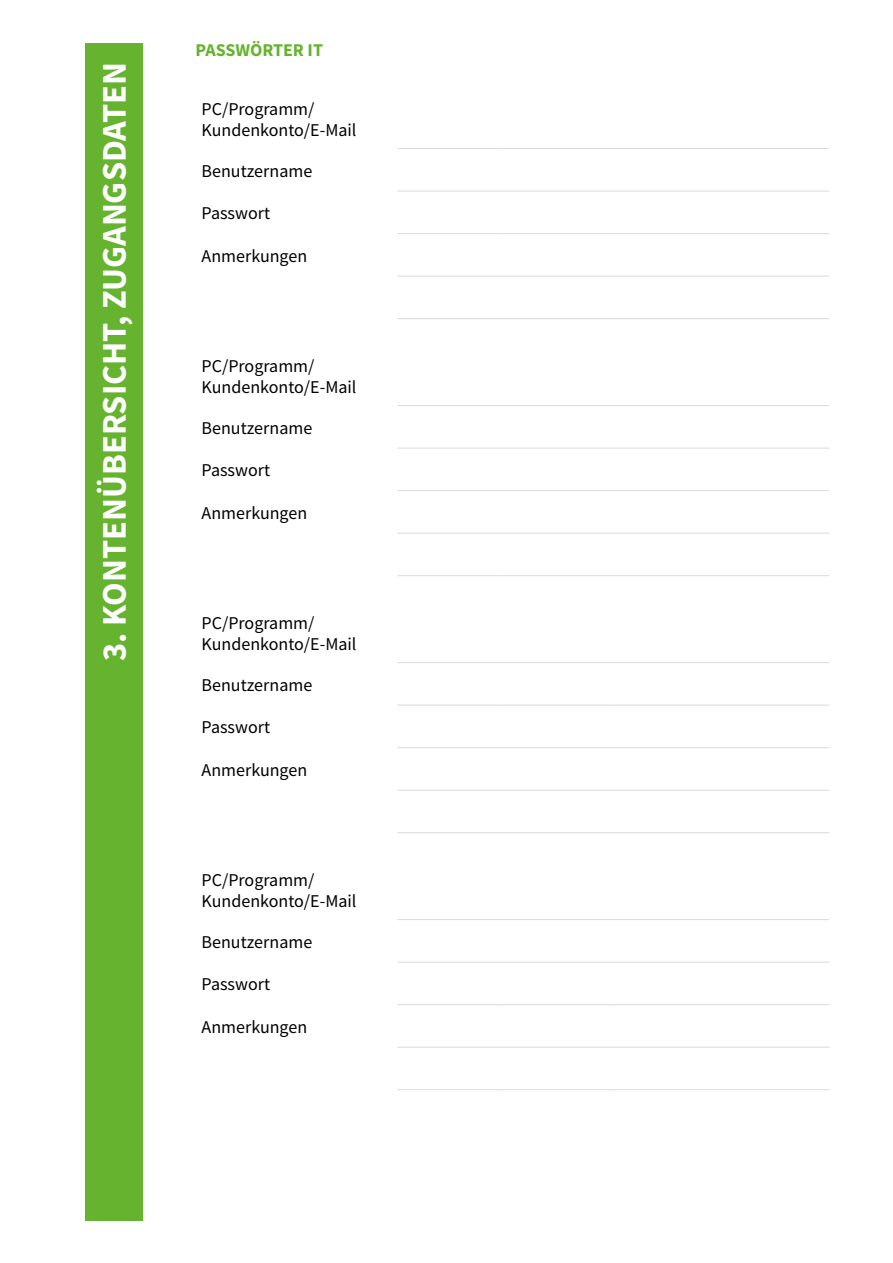
<style>
.page{position:relative;width:893px;height:1263px;background:#fff}
.page>*{position:absolute;margin:0;border:0;box-sizing:border-box;transform-origin:0 0}
.t1{font:700 34.5px "Source Sans Pro";color:#fff}
.t2{font:18px/21.6px "Source Sans Pro";color:#000}
.t3{font:700 18px "Source Sans Pro";color:#65b32e}
</style>
<div class="page">
<div style="left:85px;top:43px;width:57px;height:1177px;background:#65b32e"></div>
<hr style="left:398px;top:233px;width:104px;height:1px;background:#dadada">
<hr style="left:502px;top:233px;width:109px;height:1px;background:#dadada">
<hr style="left:611px;top:233px;width:218px;height:1px;background:#dadada">
<hr style="left:398px;top:276px;width:104px;height:1px;background:#dadada">
<hr style="left:502px;top:276px;width:109px;height:1px;background:#dadada">
<hr style="left:611px;top:276px;width:218px;height:1px;background:#dadada">
<hr style="left:398px;top:318px;width:104px;height:1px;background:#dadada">
<hr style="left:502px;top:318px;width:109px;height:1px;background:#dadada">
<hr style="left:611px;top:318px;width:218px;height:1px;background:#dadada">
<hr style="left:398px;top:148px;width:104px;height:1px;background:#dadada">
<hr style="left:502px;top:148px;width:109px;height:1px;background:#dadada">
<hr style="left:611px;top:148px;width:218px;height:1px;background:#dadada">
<hr style="left:398px;top:191px;width:104px;height:1px;background:#dadada">
<hr style="left:502px;top:191px;width:109px;height:1px;background:#dadada">
<hr style="left:611px;top:191px;width:218px;height:1px;background:#dadada">
<hr style="left:398px;top:490px;width:104px;height:1px;background:#dadada">
<hr style="left:502px;top:490px;width:109px;height:1px;background:#dadada">
<hr style="left:611px;top:490px;width:218px;height:1px;background:#dadada">
<hr style="left:398px;top:533px;width:104px;height:1px;background:#dadada">
<hr style="left:502px;top:533px;width:109px;height:1px;background:#dadada">
<hr style="left:611px;top:533px;width:218px;height:1px;background:#dadada">
<hr style="left:398px;top:575px;width:104px;height:1px;background:#dadada">
<hr style="left:502px;top:575px;width:109px;height:1px;background:#dadada">
<hr style="left:611px;top:575px;width:218px;height:1px;background:#dadada">
<hr style="left:398px;top:405px;width:104px;height:1px;background:#dadada">
<hr style="left:502px;top:405px;width:109px;height:1px;background:#dadada">
<hr style="left:611px;top:405px;width:218px;height:1px;background:#dadada">
<hr style="left:398px;top:448px;width:104px;height:1px;background:#dadada">
<hr style="left:502px;top:448px;width:109px;height:1px;background:#dadada">
<hr style="left:611px;top:448px;width:218px;height:1px;background:#dadada">
<hr style="left:398px;top:747px;width:104px;height:1px;background:#dadada">
<hr style="left:502px;top:747px;width:109px;height:1px;background:#dadada">
<hr style="left:611px;top:747px;width:218px;height:1px;background:#dadada">
<hr style="left:398px;top:790px;width:104px;height:1px;background:#dadada">
<hr style="left:502px;top:790px;width:109px;height:1px;background:#dadada">
<hr style="left:611px;top:790px;width:218px;height:1px;background:#dadada">
<hr style="left:398px;top:832px;width:104px;height:1px;background:#dadada">
<hr style="left:502px;top:832px;width:109px;height:1px;background:#dadada">
<hr style="left:611px;top:832px;width:218px;height:1px;background:#dadada">
<hr style="left:398px;top:662px;width:104px;height:1px;background:#dadada">
<hr style="left:502px;top:662px;width:109px;height:1px;background:#dadada">
<hr style="left:611px;top:662px;width:218px;height:1px;background:#dadada">
<hr style="left:398px;top:705px;width:104px;height:1px;background:#dadada">
<hr style="left:502px;top:705px;width:109px;height:1px;background:#dadada">
<hr style="left:611px;top:705px;width:218px;height:1px;background:#dadada">
<hr style="left:398px;top:1004px;width:104px;height:1px;background:#dadada">
<hr style="left:502px;top:1004px;width:109px;height:1px;background:#dadada">
<hr style="left:611px;top:1004px;width:218px;height:1px;background:#dadada">
<hr style="left:398px;top:1047px;width:104px;height:1px;background:#dadada">
<hr style="left:502px;top:1047px;width:109px;height:1px;background:#dadada">
<hr style="left:611px;top:1047px;width:218px;height:1px;background:#dadada">
<hr style="left:398px;top:1089px;width:104px;height:1px;background:#dadada">
<hr style="left:502px;top:1089px;width:109px;height:1px;background:#dadada">
<hr style="left:611px;top:1089px;width:218px;height:1px;background:#dadada">
<hr style="left:398px;top:919px;width:104px;height:1px;background:#dadada">
<hr style="left:502px;top:919px;width:109px;height:1px;background:#dadada">
<hr style="left:611px;top:919px;width:218px;height:1px;background:#dadada">
<hr style="left:398px;top:962px;width:104px;height:1px;background:#dadada">
<hr style="left:502px;top:962px;width:109px;height:1px;background:#dadada">
<hr style="left:611px;top:962px;width:218px;height:1px;background:#dadada">
<h1 class="t1" style="left:91px;top:661px;width:600px;rotate:-90deg">3. KONTENÜBERSICHT, ZUGANGSDATEN</h1>
<p class="t3" style="left:196px;top:38px;width:129px">PASSWÖRTER IT</p>
<p class="t2" style="left:202px;top:98px;width:156px">PC/Programm/<br>Kundenkonto/E-Mail</p>
<p class="t2" style="left:202px;top:160px;width:112px">Benutzername</p>
<p class="t2" style="left:202px;top:202px;width:70px">Passwort</p>
<p class="t2" style="left:202px;top:245px;width:107px">Anmerkungen</p>
<p class="t2" style="left:202px;top:355px;width:156px">PC/Programm/<br>Kundenkonto/E-Mail</p>
<p class="t2" style="left:202px;top:417px;width:112px">Benutzername</p>
<p class="t2" style="left:202px;top:459px;width:70px">Passwort</p>
<p class="t2" style="left:202px;top:502px;width:107px">Anmerkungen</p>
<p class="t2" style="left:202px;top:612px;width:156px">PC/Programm/<br>Kundenkonto/E-Mail</p>
<p class="t2" style="left:202px;top:674px;width:112px">Benutzername</p>
<p class="t2" style="left:202px;top:716px;width:70px">Passwort</p>
<p class="t2" style="left:202px;top:759px;width:107px">Anmerkungen</p>
<p class="t2" style="left:202px;top:869px;width:156px">PC/Programm/<br>Kundenkonto/E-Mail</p>
<p class="t2" style="left:202px;top:931px;width:112px">Benutzername</p>
<p class="t2" style="left:202px;top:973px;width:70px">Passwort</p>
<p class="t2" style="left:202px;top:1016px;width:107px">Anmerkungen</p>
</div>
